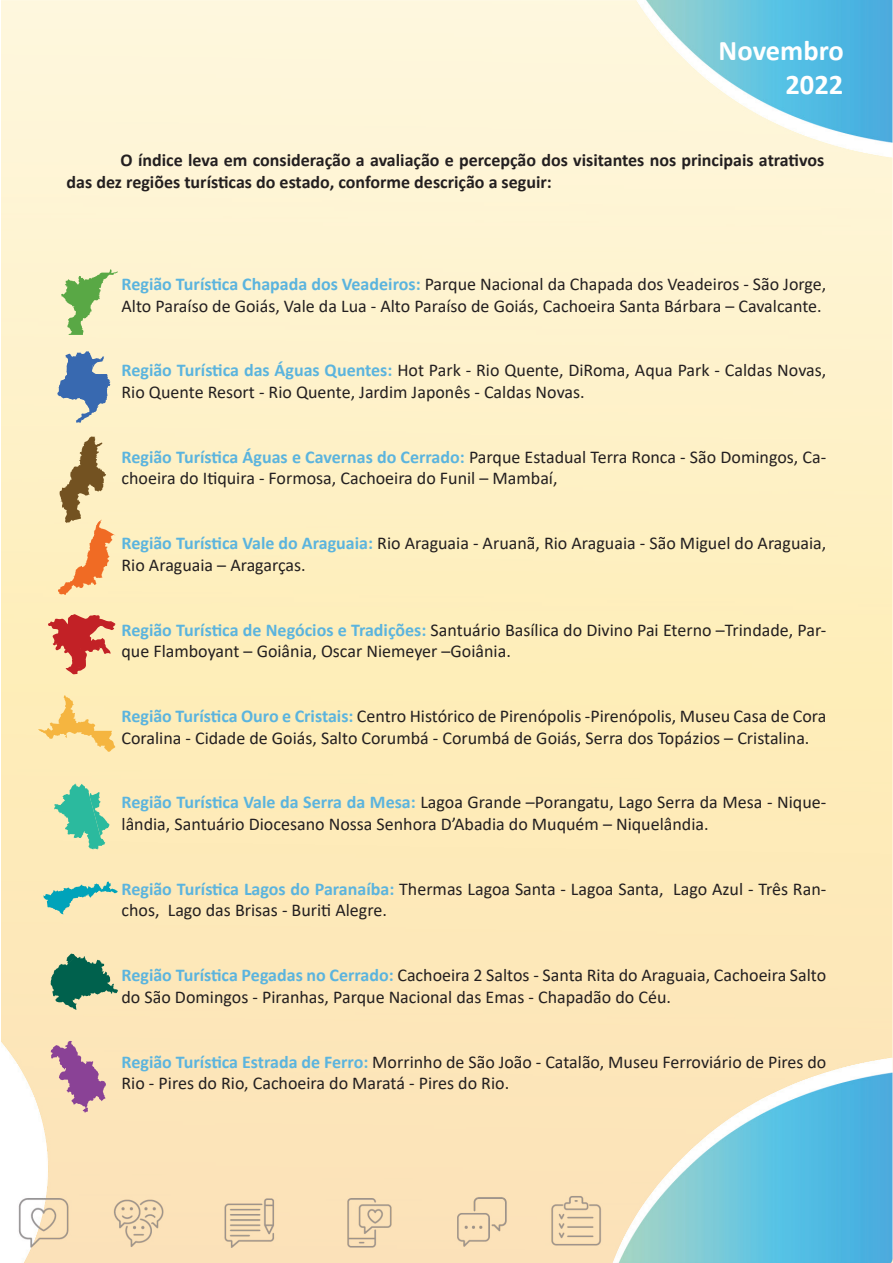
<style>
.page{position:relative;width:893px;height:1263px;background:#fff}
.page>*{position:absolute;margin:0;border:0;box-sizing:border-box;transform-origin:0 0}
.t1{font:700 28.5px/34.2px "Calibri";color:#fff;text-align:right}
.t2{font:18px/21.6px "Calibri";color:#231f20}
.t3{font:700 18px/21.6px "Calibri";color:#231f20}
.s1{font-weight:700;color:#5bb4de}
</style>
<div class="page">
<img style="left:1px;top:0;width:892px;height:1263px">
<svg style="left:54px;top:783px;width:55px;height:66px;background:#90d1aa"></svg>
<svg style="left:43px;top:881px;width:75px;height:33px;background:#abd2b9"></svg>
<svg style="left:51px;top:954px;width:67px;height:56px;background:#729e7d"></svg>
<svg style="left:38px;top:695px;width:77px;height:57px;background:#fbde99"></svg>
<svg style="left:48px;top:614px;width:67px;height:60px;background:#e08a72"></svg>
<svg style="left:51px;top:1041px;width:55px;height:72px;background:#c99ca9"></svg>
<svg style="left:61px;top:269px;width:57px;height:66px;background:#c2d79c"></svg>
<svg style="left:57px;top:351px;width:53px;height:72px;background:#97abbc"></svg>
<svg style="left:58px;top:437px;width:57px;height:158px;background:#e1be8c"></svg>
<h1 class="t1" style="left:719px;top:33px;width:127px">Novembro<br>2022</h1>
<p class="t3" style="left:67px;top:149px;width:759px;text-indent:54px">O índice leva em consideração a avaliação e percepção dos visitantes nos principais atrativos das dez regiões turísticas do estado, conforme descrição a seguir:</p>
<p class="t2" style="left:122px;top:273px;width:706px"><span class="s1">Região Turística Chapada dos Veadeiros:</span> Parque Nacional da Chapada dos Veadeiros - São Jorge,<br>Alto Paraíso de Goiás, Vale da Lua - Alto Paraíso de Goiás, Cachoeira Santa Bárbara – Cavalcante.</p>
<p class="t2" style="left:122px;top:359px;width:706px"><span class="s1">Região Turística das Águas Quentes:</span> Hot Park - Rio Quente, DiRoma, Aqua Park - Caldas Novas,<br>Rio Quente Resort - Rio Quente, Jardim Japonês - Caldas Novas.</p>
<p class="t2" style="left:122px;top:445px;width:706px"><span class="s1">Região Turística Águas e Cavernas do Cerrado:</span> Parque Estadual Terra Ronca - São Domingos, Ca&shy;choeira do Itiquira - Formosa, Cachoeira do Funil – Mambaí,</p>
<p class="t2" style="left:122px;top:532px;width:706px"><span class="s1">Região Turística Vale do Araguaia:</span> Rio Araguaia - Aruanã, Rio Araguaia - São Miguel do Araguaia,<br>Rio Araguaia – Aragarças.</p>
<p class="t2" style="left:122px;top:618px;width:706px"><span class="s1">Região Turística de Negócios e Tradições:</span> Santuário Basílica do Divino Pai Eterno –Trindade, Par&shy;que Flamboyant – Goiânia, Oscar Niemeyer –Goiânia.</p>
<p class="t2" style="left:122px;top:705px;width:706px"><span class="s1">Região Turística Ouro e Cristais:</span> Centro Histórico de Pirenópolis -Pirenópolis, Museu Casa de Cora<br>Coralina - Cidade de Goiás, Salto Corumbá - Corumbá de Goiás, Serra dos Topázios – Cristalina.</p>
<p class="t2" style="left:122px;top:791px;width:706px"><span class="s1">Região Turística Vale da Serra da Mesa:</span> Lagoa Grande –Porangatu, Lago Serra da Mesa - Nique&shy;lândia, Santuário Diocesano Nossa Senhora D’Abadia do Muquém – Niquelândia.</p>
<p class="t2" style="left:122px;top:877px;width:706px"><span class="s1">Região Turística Lagos do Paranaíba:</span> Thermas Lagoa Santa - Lagoa Santa, Lago Azul - Três Ran&shy;chos, Lago das Brisas - Buriti Alegre.</p>
<p class="t2" style="left:122px;top:964px;width:706px"><span class="s1">Região Turística Pegadas no Cerrado:</span> Cachoeira 2 Saltos - Santa Rita do Araguaia, Cachoeira Salto do São Domingos - Piranhas, Parque Nacional das Emas - Chapadão do Céu.</p>
<p class="t2" style="left:122px;top:1050px;width:706px"><span class="s1">Região Turística Estrada de Ferro:</span> Morrinho de São João - Catalão, Museu Ferroviário de Pires do<br>Rio - Pires do Rio, Cachoeira do Maratá - Pires do Rio.</p>
</div>
